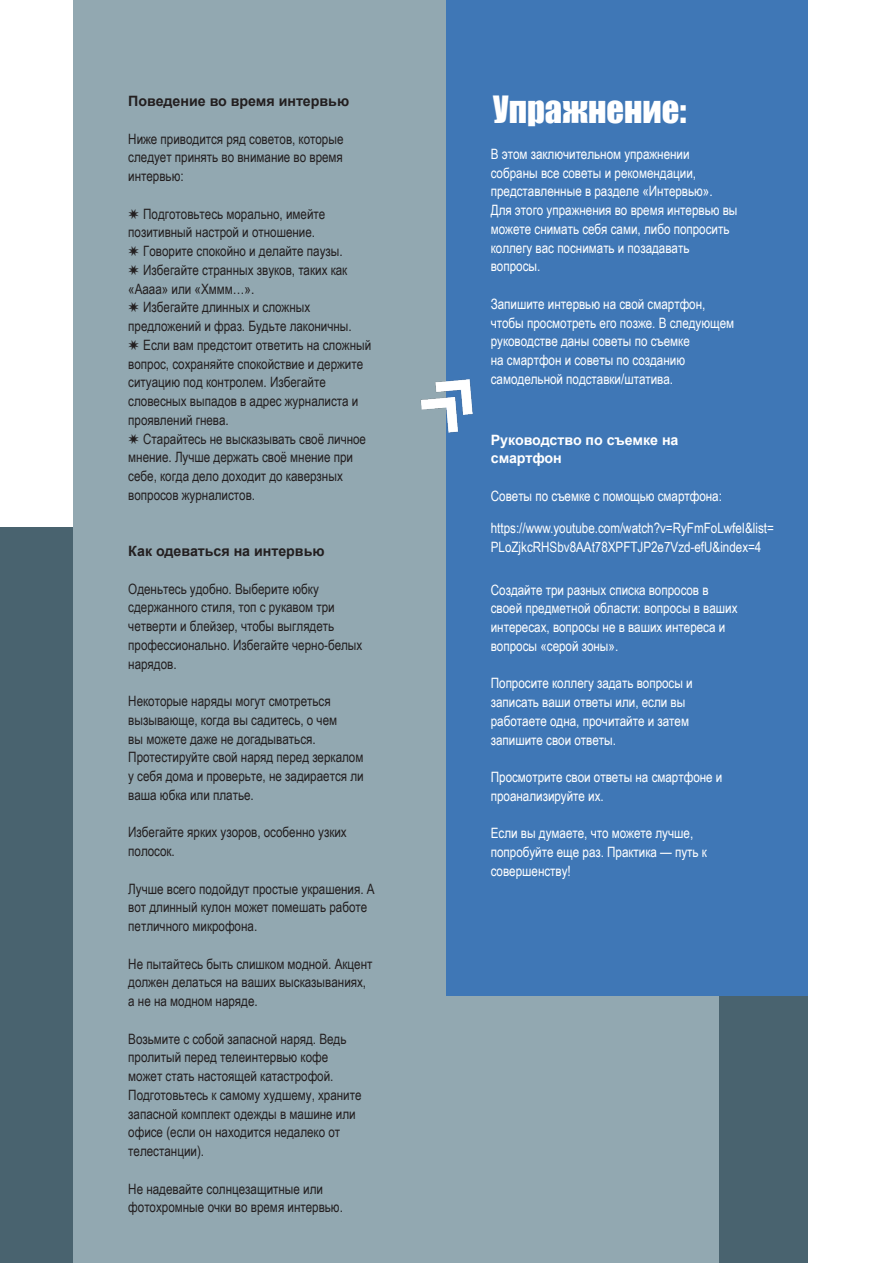
<style>
.page{position:relative;width:893px;height:1263px;background:#fff}
.page>*{position:absolute;margin:0;border:0;box-sizing:border-box;transform-origin:0 0}
.t1{font:34.5px "Impact";color:#fff}
.t2{font:14.25px/18.8px "Arial Narrow";color:#231f20}
.t3{font:14.25px/18.8px "Arial Narrow";color:#fff}
.t4{font:700 14.25px "Arial";color:#231f20}
.t5{font:700 14.25px/18.8px "Arial";color:#fff}
</style>
<div class="page">
<div style="left:0;top:527px;width:808px;height:736px;background:#49636f"></div>
<div style="left:73px;top:0;width:645px;height:1263px;background:#92a8b1"></div>
<div style="left:446px;top:0;width:362px;height:995px;background:#3f77b6"></div>
<img style="left:420px;top:379px;width:53px;height:53px">
<p class="t4" style="left:128px;top:92px;width:222px">Поведение во время интервью</p>
<p class="t2" style="left:128px;top:129px;width:217px;text-align:justify">Ниже приводится ряд советов, которые следует принять во внимание во время интервью:</p>
<p class="t2" style="left:128px;top:204px;width:199px;text-indent:15px">Подготовьтесь морально, имейте позитивный настрой и отношение.</p>
<p class="t2" style="left:143px;top:241px;width:201px">Говорите спокойно и делайте паузы.</p>
<p class="t2" style="left:128px;top:260px;width:221px;text-indent:15px">Избегайте странных звуков, таких как «Аааа» или «Хммм…».</p>
<p class="t2" style="left:128px;top:297px;width:225px;text-indent:15px">Избегайте длинных и сложных предложений и фраз. Будьте лаконичны.</p>
<p class="t2" style="left:128px;top:335px;width:244px;text-indent:15px">Если вам предстоит ответить на сложный вопрос, сохраняйте спокойствие и держите ситуацию под контролем. Избегайте словесных выпадов в адрес журналиста и проявлений гнева.</p>
<p class="t2" style="left:128px;top:429px;width:239px;text-indent:15px">Старайтесь не высказывать своё личное мнение. Лучше держать своё мнение при себе, когда дело доходит до каверзных вопросов журналистов.</p>
<p class="t4" style="left:128px;top:542px;width:198px">Как одеваться на интервью</p>
<p class="t2" style="left:128px;top:579px;width:236px">Оденьтесь удобно. Выберите юбку сдержанного стиля, топ с рукавом три четверти и блейзер, чтобы выглядеть профессионально. Избегайте черно-белых нарядов.</p>
<p class="t2" style="left:128px;top:691px;width:237px">Некоторые наряды могут смотреться вызывающе, когда вы садитесь, о чем<br>вы можете даже не догадываться.<br>Протестируйте свой наряд перед зеркалом у себя дома и проверьте, не задирается ли ваша юбка или платье.</p>
<p class="t2" style="left:128px;top:822px;width:220px">Избегайте ярких узоров, особенно узких полосок.</p>
<p class="t2" style="left:128px;top:879px;width:248px">Лучше всего подойдут простые украшения. А вот длинный кулон может помешать работе петличного микрофона.</p>
<p class="t2" style="left:128px;top:954px;width:246px">Не пытайтесь быть слишком модной. Акцент должен делаться на ваших высказываниях, а не на модном наряде.</p>
<p class="t2" style="left:128px;top:1029px;width:235px">Возьмите с собой запасной наряд. Ведь пролитый перед телеинтервью кофе может стать настоящей катастрофой.<br>Подготовьтесь к самому худшему, храните запасной комплект одежды в машине или офисе (если он находится недалеко от телестанции).</p>
<p class="t2" style="left:128px;top:1179px;width:216px">Не надевайте солнцезащитные или фотохромные очки во время интервью.</p>
<p class="t1" style="left:493px;top:83px;width:195px">Упражнение:</p>
<p class="t3" style="left:491px;top:144px;width:223px">В этом заключительном упражнении собраны все советы и рекомендации, представленные в разделе «Интервью».</p>
<p class="t3" style="left:491px;top:200px;width:248px">Для этого упражнения во время интервью вы можете снимать себя сами, либо попросить коллегу вас поснимать и позадавать вопросы.</p>
<p class="t3" style="left:491px;top:294px;width:245px">Запишите интервью на свой смартфон, чтобы просмотреть его позже. В следующем руководстве даны советы по съемке<br>на смартфон и советы по созданию самодельной подставки/штатива.</p>
<p class="t5" style="left:491px;top:431px;width:189px">Руководство по съемке на смартфон</p>
<p class="t3" style="left:491px;top:486px;width:233px">Советы по съемке с помощью смартфона:</p>
<p class="t3" style="left:491px;top:518px;width:285px">https://www.youtube.com/watch?v=RyFmFoLwfeI&amp;list=<br>PLoZjkcRHSbv8AAt78XPFTJP2e7Vzd-efU&amp;index=4</p>
<p class="t3" style="left:491px;top:580px;width:248px">Создайте три разных списка вопросов в своей предметной области: вопросы в ваших интересах, вопросы не в ваших интереса и вопросы «серой зоны».</p>
<p class="t3" style="left:491px;top:673px;width:204px">Попросите коллегу задать вопросы и записать ваши ответы или, если вы работаете одна, прочитайте и затем запишите свои ответы.</p>
<p class="t3" style="left:491px;top:767px;width:233px">Просмотрите свои ответы на смартфоне и проанализируйте их.</p>
<p class="t3" style="left:491px;top:823px;width:218px">Если вы думаете, что можете лучше, попробуйте еще раз. Практика — путь к совершенству!</p>
</div>
